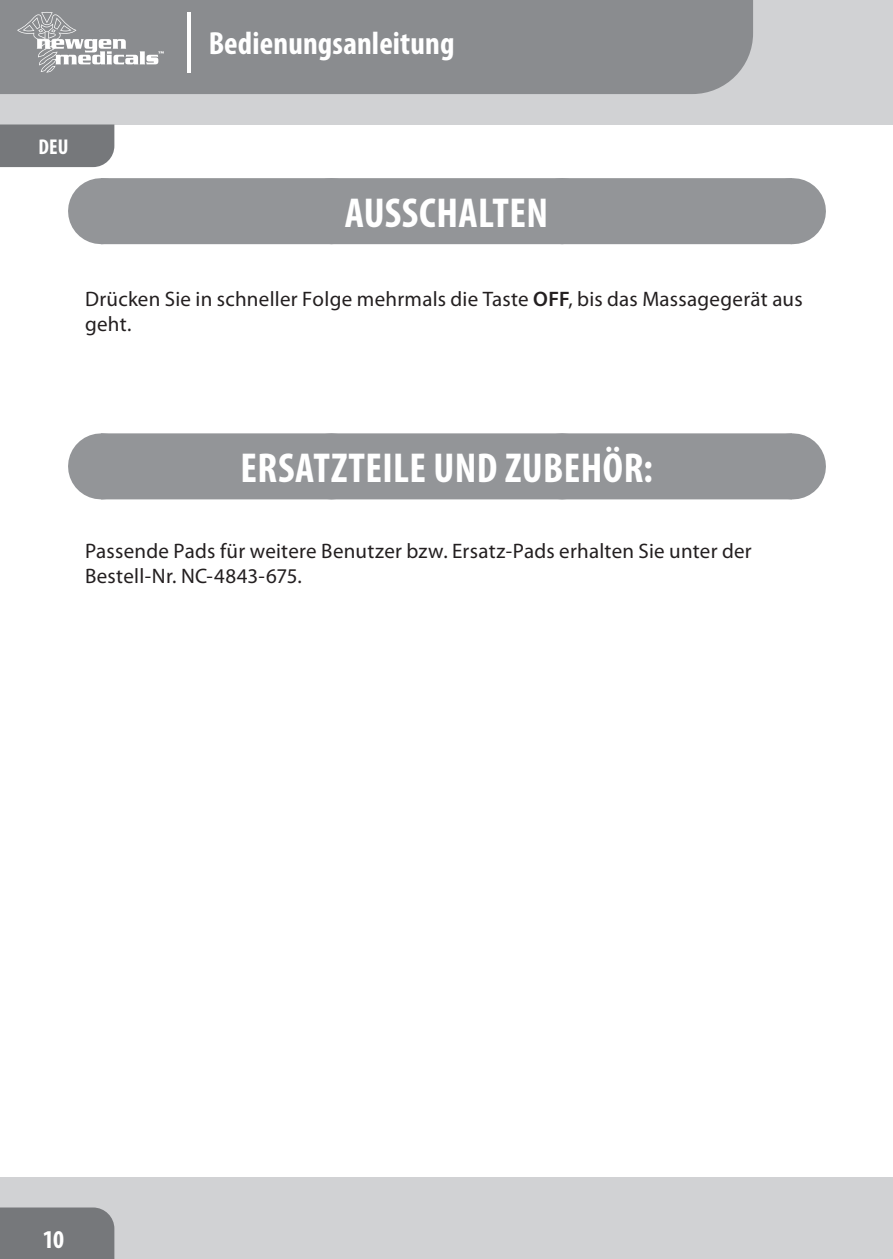
<style>
.page{position:relative;width:893px;height:1259px;background:#fff}
.page>*{position:absolute;margin:0;border:0;box-sizing:border-box;transform-origin:0 0}
.t1{font:700 condensed 42px "Myriad Pro";letter-spacing:.01em;color:#fff}
.t2{font:700 condensed 32.1px "Myriad Pro";letter-spacing:.005em;color:#fff}
.t3{font:700 condensed 25.8px "Myriad Pro";color:#fff}
.t4{font:700 condensed 21.6px "Myriad Pro";color:#fff}
.t5{font:21px/25.2px "Myriad Pro";letter-spacing:.015em;color:#231f20}
.s1{font-weight:600}
</style>
<div class="page">
<div style="left:0;top:0;width:893px;height:124px;background:#d1d2d4"></div>
<div style="left:0;top:1177px;width:893px;height:82px;background:#d1d2d4"></div>
<div style="left:0;top:0;width:753px;height:94px;background:#8a8c8f"></div>
<div style="left:0;top:124px;width:114px;height:43px;background:#76787b"></div>
<div style="left:0;top:1207px;width:114px;height:52px;background:#76787b"></div>
<svg style="left:17px;top:12px;width:147px;height:61px;background:#a0a1a4"></svg>
<hr style="left:187px;top:12px;width:3px;height:61px;background:#fff">
<div style="left:101px;top:178px;width:691px;height:66px;background:#939598"></div>
<svg style="left:337px;top:178px;width:340px;height:1px"></svg>
<hr style="left:792px;top:178px;width:1px;height:66px;background:#939598">
<div style="left:101px;top:433px;width:691px;height:66px;background:#939598"></div>
<svg style="left:331px;top:433px;width:346px;height:1px"></svg>
<hr style="left:792px;top:433px;width:1px;height:66px;background:#939598">
<h2 class="t2" style="left:209px;top:24px;width:247px">Bedienungsanleitung</h2>
<p class="t4" style="left:39px;top:133px;width:32px">DEU</p>
<h1 class="t1" style="left:345px;top:187px;width:205px">AUSSCHALTEN</h1>
<p class="t5" style="left:85px;top:286px;width:719px">Drücken Sie in schneller Folge mehrmals die Taste <span class="s1">OFF</span>, bis das Massagegerät aus geht.</p>
<h1 class="t1" style="left:240px;top:442px;width:414px">ERSATZTEILE UND ZUBEHÖR:</h1>
<p class="t5" style="left:85px;top:538px;width:668px">Passende Pads für weitere Benutzer bzw. Ersatz-Pads erhalten Sie unter der<br>Bestell-Nr. NC-4843-675.</p>
<p class="t3" style="left:43px;top:1222px;width:23px">10</p>
</div>
